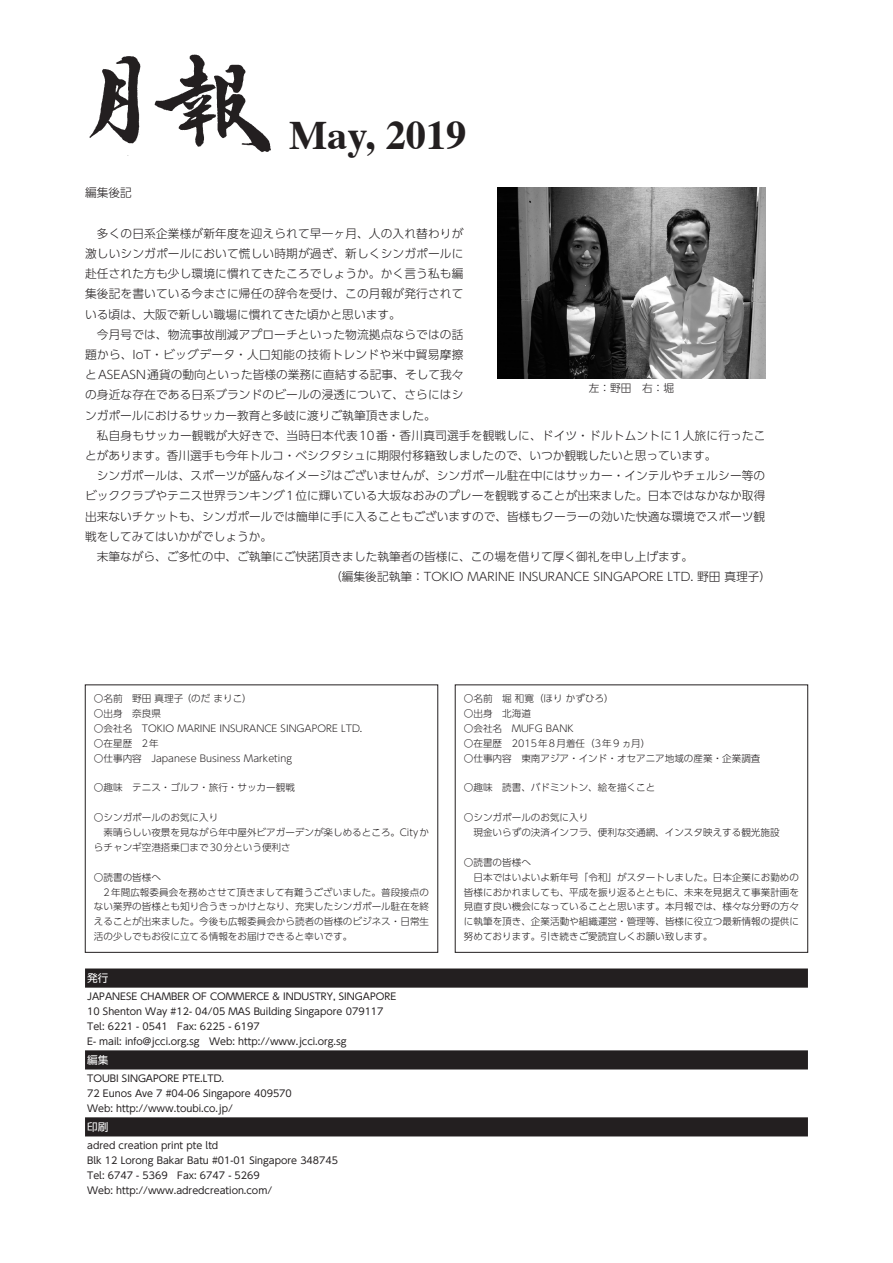
<style>
.page{position:relative;width:893px;height:1263px;background:#fff}
.page>*{position:absolute;margin:0;border:0;box-sizing:border-box;transform-origin:0 0}
.t1{font:700 40.35px "Times";color:#231f20}
.t2{font:300 11.7px "UD Shin Go Pr 6";letter-spacing:.005em;color:#231f20}
.t3{font:300 11.7px "UD Shin Go Pr 6";letter-spacing:.03em;color:#231f20}
.t4{font:300 10.65px "UD Shin Go Pr 6";color:#231f20}
.t5{font:10.65px "UD Shin Go Pr 6";color:#fff}
.t6{font:300 9.6px/14.9px "UD Shin Go Pr 6";color:#231f20}
.t7{font:9.6px/14.9px "UD Shin Go Pr 6";color:#231f20}
</style>
<div class="page">
<svg style="left:85px;top:968px;width:723px;height:168px"></svg>
<img style="left:89px;top:54px;width:182px;height:102px">
<img style="left:497px;top:187px;width:268px;height:191px">
<p class="t1" style="left:289px;top:96px;width:179px">May, 2019</p>
<p class="t2" style="left:85px;top:183px;width:48px">編集後記</p>
<p class="t2" style="left:85px;top:224px;width:380px">　多くの日系企業様が新年度を迎えられて早一ヶ月、人の入れ替わりが</p>
<p class="t2" style="left:85px;top:244px;width:380px">激しいシンガポールにおいて慌しい時期が過ぎ、新しくシンガポールに</p>
<p class="t2" style="left:85px;top:264px;width:380px">赴任された方も少し環境に慣れてきたころでしょうか。かく言う私も編</p>
<p class="t2" style="left:85px;top:284px;width:380px">集後記を書いている今まさに帰任の辞令を受け、この月報が発行されて</p>
<p class="t2" style="left:85px;top:305px;width:317px">いる頃は、大阪で新しい職場に慣れてきた頃かと思います。</p>
<p class="t2" style="left:85px;top:325px;width:380px">　今月号では、物流事故削減アプローチといった物流拠点ならではの話</p>
<p class="t3" style="left:85px;top:345px;width:380px">題から、IoT・ビッグデータ・人口知能の技術トレンドや米中貿易摩擦</p>
<p class="t2" style="left:85px;top:365px;width:380px">とASEASN通貨の動向といった皆様の業務に直結する記事、そして我々</p>
<p class="t2" style="left:85px;top:385px;width:380px">の身近な存在である日系ブランドのビールの浸透について、さらにはシ</p>
<p class="t2" style="left:85px;top:406px;width:352px">ンガポールにおけるサッカー教育と多岐に渡りご執筆頂きました。</p>
<p class="t2" style="left:85px;top:426px;width:682px">　私自身もサッカー観戦が大好きで、当時日本代表10番・香川真司選手を観戦しに、ドイツ・ドルトムントに1人旅に行ったこ</p>
<p class="t2" style="left:85px;top:446px;width:633px">とがあります。香川選手も今年トルコ・ベシクタシュに期限付移籍致しましたので、いつか観戦したいと思っています。</p>
<p class="t2" style="left:85px;top:466px;width:682px">　シンガポールは、スポーツが盛んなイメージはございませんが、シンガポール駐在中にはサッカー・インテルやチェルシー等の</p>
<p class="t2" style="left:85px;top:486px;width:682px">ビッククラブやテニス世界ランキング1位に輝いている大坂なおみのプレーを観戦することが出来ました。日本ではなかなか取得</p>
<p class="t2" style="left:85px;top:507px;width:682px">出来ないチケットも、シンガポールでは簡単に手に入ることもございますので、皆様もクーラーの効いた快適な環境でスポーツ観</p>
<p class="t2" style="left:85px;top:527px;width:189px">戦をしてみてはいかがでしょうか。</p>
<p class="t2" style="left:85px;top:547px;width:610px">　末筆ながら、ご多忙の中、ご執筆にご快諾頂きました執筆者の皆様に、この場を借りて厚く御礼を申し上げます。</p>
<p class="t2" style="left:330px;top:567px;width:442px">（編集後記執筆：TOKIO MARINE INSURANCE SINGAPORE LTD. 野田 真理子）</p>
<p class="t4" style="left:589px;top:379px;width:87px">左：野田　右：堀</p>
<p class="t6" style="left:94px;top:691px;width:270px">〇名前　野田 真理子 （のだ まりこ）<br>〇出身　奈良県<br>〇会社名　TOKIO MARINE INSURANCE SINGAPORE LTD.〇在星歴　2年<br>〇仕事内容　Japanese Business Marketing</p>
<p class="t6" style="left:94px;top:780px;width:202px">〇趣味　テニス・ゴルフ・旅行・サッカー観戦</p>
<p class="t6" style="left:94px;top:810px;width:337px">〇シンガポールのお気に入り<br>　素晴らしい夜景を見ながら年中屋外ビアガーデンが楽しめるところ。Cityからチャンギ空港搭乗口まで30分という便利さ</p>
<p class="t6" style="left:94px;top:869px;width:337px">〇読書の皆様へ<br>　2年間広報委員会を務めさせて頂きまして有難うございました。普段接点のない業界の皆様とも知り合うきっかけとなり、充実したシンガポール駐在を終えることが出来ました。今後も広報委員会から読者の皆様のビジネス・日常生活の少しでもお役に立てる情報をお届けできると幸いです。</p>
<p class="t5" style="left:87px;top:969px;width:23px">発行</p>
<p class="t7" style="left:87px;top:989px;width:310px">JAPANESE CHAMBER OF COMMERCE &amp; INDUSTRY, SINGAPORE 10 Shenton Way #12- 04/05 MAS Building Singapore 079117<br>Tel: 6221 - 0541 Fax: 6225 - 6197<br>E- mail: info@jcci.org.sg　Web: http://www.jcci.org.sg</p>
<p class="t5" style="left:87px;top:1051px;width:23px">編集</p>
<p class="t7" style="left:87px;top:1071px;width:206px">TOUBI SINGAPORE PTE.LTD.<br>72 Eunos Ave 7 #04-06 Singapore 409570<br>Web: http://www.toubi.co.jp/</p>
<p class="t5" style="left:87px;top:1118px;width:23px">印刷</p>
<p class="t7" style="left:87px;top:1138px;width:253px">adred creation print pte ltd<br>Blk 12 Lorong Bakar Batu #01-01 Singapore 348745<br>Tel: 6747 - 5369 Fax: 6747 - 5269<br>Web: http://www.adredcreation.com/</p>
<p class="t6" style="left:464px;top:691px;width:298px">〇名前　堀 和寛（ほり かずひろ）<br>〇出身　北海道<br>〇会社名　MUFG BANK<br>〇在星歴　2015年8月着任（3年9 ヵ月）<br>〇仕事内容　東南アジア・インド・オセアニア地域の産業・企業調査</p>
<p class="t6" style="left:464px;top:780px;width:193px">〇趣味　読書、バドミントン、絵を描くこと</p>
<p class="t6" style="left:464px;top:810px;width:317px">〇シンガポールのお気に入り<br>　現金いらずの決済インフラ、便利な交通網、インスタ映えする観光施設</p>
<p class="t6" style="left:464px;top:854px;width:337px">〇読書の皆様へ<br>　日本ではいよいよ新年号「令和」がスタートしました。日本企業にお勤めの皆様におかれましても、平成を振り返るとともに、未来を見据えて事業計画を見直す良い機会になっていることと思います。本月報では、様々な分野の方々に執筆を頂き、企業活動や組織運営・管理等、皆様に役立つ最新情報の提供に努めております。引き続きご愛読宜しくお願い致します。</p>
</div>
